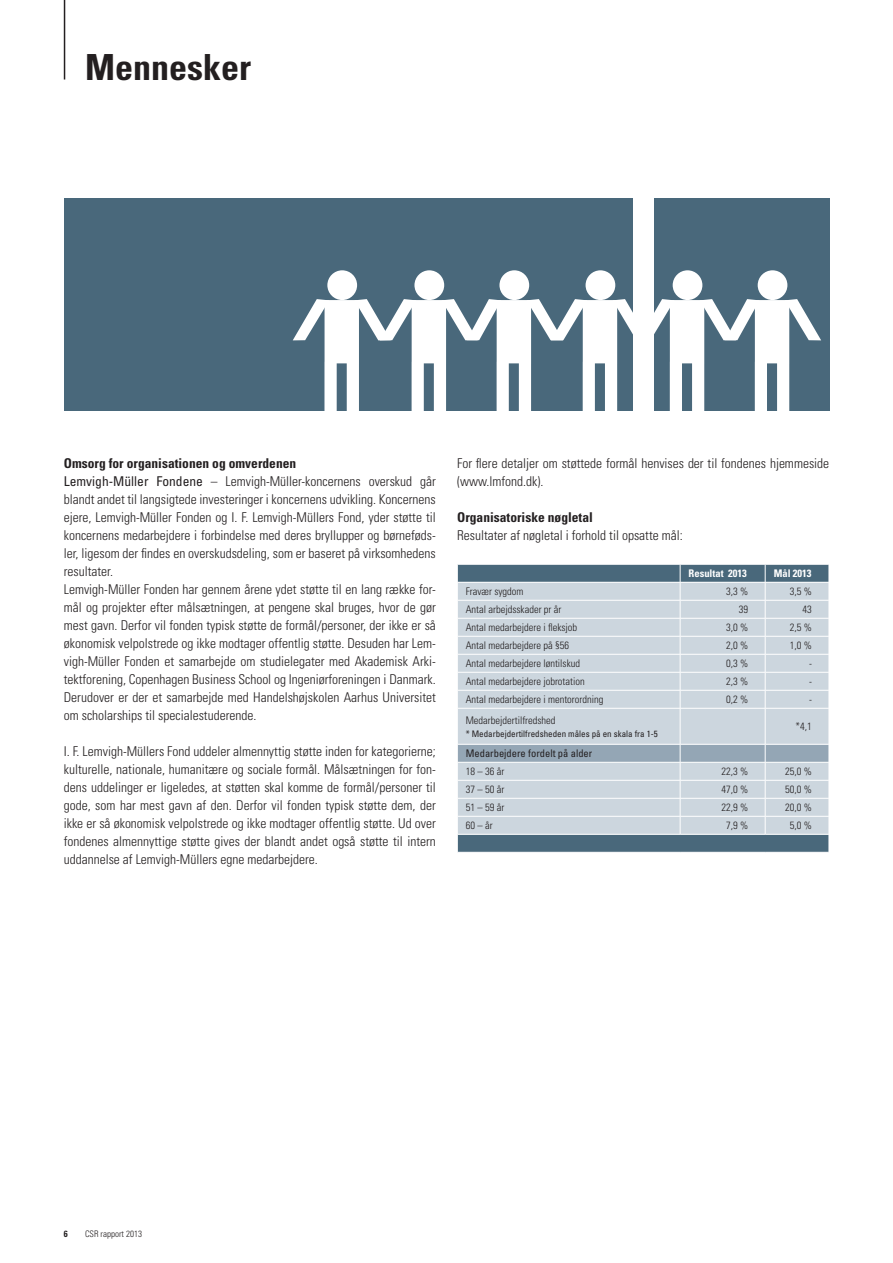
<style>
.page{position:relative;width:893px;height:1263px;background:#fff}
.page>*{position:absolute;margin:0;border:0;box-sizing:border-box;transform-origin:0 0}
.t1{font:700 condensed 36px "Univers LT";color:#231f20}
.t2{font:300 condensed 13.5px/18px "Univers LT";color:#231f20}
.t3{font:700 condensed 13.5px "Univers LT";color:#231f20}
.t4{font:300 condensed 10.5px "Univers LT";color:#231f20}
.t5{font:condensed 10.5px "Univers LT";color:#231f20}
.t6{font:700 condensed 10.5px "Univers LT";color:#fff}
.t7{font:condensed 9px "Univers LT";color:#231f20}
.t8{font:300 condensed 9px "Univers LT";color:#231f20}
.t9{font:700 condensed 9px "Univers LT";color:#231f20}
.s1{font-weight:700}
.s2{font-weight:400}
</style>
<div class="page">
<div style="left:458px;top:565px;width:371px;height:17px;background:#49687b"></div>
<div style="left:458px;top:583px;width:371px;height:161px;background:#ccd6de"></div>
<hr style="left:457px;top:600px;width:223px;height:1px;background:#fff">
<hr style="left:680px;top:600px;width:85px;height:1px;background:#fff">
<hr style="left:765px;top:600px;width:64px;height:1px;background:#fff">
<hr style="left:457px;top:618px;width:223px;height:1px;background:#fff">
<hr style="left:680px;top:618px;width:85px;height:1px;background:#fff">
<hr style="left:765px;top:618px;width:64px;height:1px;background:#fff">
<hr style="left:457px;top:636px;width:223px;height:1px;background:#fff">
<hr style="left:680px;top:636px;width:85px;height:1px;background:#fff">
<hr style="left:765px;top:636px;width:64px;height:1px;background:#fff">
<hr style="left:457px;top:654px;width:223px;height:1px;background:#fff">
<hr style="left:680px;top:654px;width:85px;height:1px;background:#fff">
<hr style="left:765px;top:654px;width:64px;height:1px;background:#fff">
<hr style="left:457px;top:672px;width:223px;height:1px;background:#fff">
<hr style="left:680px;top:672px;width:85px;height:1px;background:#fff">
<hr style="left:765px;top:672px;width:64px;height:1px;background:#fff">
<hr style="left:457px;top:690px;width:223px;height:1px;background:#fff">
<svg style="left:457px;top:564px;width:1px;height:18px"></svg>
<hr style="left:680px;top:690px;width:85px;height:1px;background:#fff">
<svg style="left:680px;top:564px;width:1px;height:144px"></svg>
<hr style="left:765px;top:690px;width:64px;height:1px;background:#fff">
<svg style="left:765px;top:564px;width:1px;height:144px"></svg>
<hr style="left:457px;top:708px;width:223px;height:1px;background:#fff">
<hr style="left:680px;top:708px;width:85px;height:1px;background:#fff">
<hr style="left:680px;top:708px;width:1px;height:36px;background:#fff">
<hr style="left:765px;top:708px;width:64px;height:1px;background:#fff">
<hr style="left:765px;top:708px;width:1px;height:36px;background:#fff">
<svg style="left:457px;top:744px;width:372px;height:108px;background:#b2c0ca"></svg>
<hr style="left:64px;top:0;width:1px;height:80px;background:#231f20">
<div style="left:654px;top:198px;width:175px;height:213px;background:#49687b"></div>
<div style="left:64px;top:198px;width:568px;height:213px;background:#49687b"></div>
<div style="left:414px;top:270px;width:30px;height:30px;background:#fff;border-radius:50%"></div>
<div style="left:327px;top:270px;width:30px;height:30px;background:#fff;border-radius:50%"></div>
<div style="left:499px;top:270px;width:30px;height:30px;background:#fff;border-radius:50%"></div>
<div style="left:673px;top:270px;width:29px;height:30px;background:#fff;border-radius:50%"></div>
<div style="left:586px;top:270px;width:29px;height:30px;background:#fff;border-radius:50%"></div>
<svg style="left:293px;top:299px;width:528px;height:112px"></svg>
<div style="left:758px;top:270px;width:29px;height:30px;background:#fff;border-radius:50%"></div>
<h1 class="t1" style="left:85px;top:45px;width:167px">Mennesker</h1>
<p class="t2" style="left:64px;top:454px;width:374px"><span class="s1">Omsorg for organisationen og omverdenen<br></span><span class="s2">Lemvigh-Müller Fondene</span> – Lemvigh-Müller-koncernens overskud går blandt andet til langsigtede investeringer i koncernens udvikling. Koncernens ejere, Lemvigh-Müller Fonden og I. F. Lemvigh-Müllers Fond, yder støtte til koncernens medarbejdere i forbindelse med deres bryllupper og børneføds&shy;ler, ligesom der findes en overskudsdeling, som er baseret på virksomhedens resultater.<br>Lemvigh-Müller Fonden har gennem årene ydet støtte til en lang række for&shy;mål og projekter efter målsætningen, at pengene skal bruges, hvor de gør mest gavn. Derfor vil fonden typisk støtte de formål/personer, der ikke er så økonomisk velpolstrede og ikke modtager offentlig støtte. Desuden har Lem&shy;vigh-Müller Fonden et samarbejde om studielegater med Akademisk Arki&shy;tektforening, Copenhagen Business School og Ingeniørforeningen i Danmark.<br>Derudover er der et samarbejde med Handelshøjskolen Aarhus Universitet om scholarships til specialestuderende.</p>
<p class="t2" style="left:64px;top:742px;width:374px;text-align:justify">I. F. Lemvigh-Müllers Fond uddeler almennyttig støtte inden for kategorierne; kulturelle, nationale, humanitære og sociale formål. Målsætningen for fon&shy;dens uddelinger er ligeledes, at støtten skal komme de formål/personer til gode, som har mest gavn af den. Derfor vil fonden typisk støtte dem, der ikke er så økonomisk velpolstrede og ikke modtager offentlig støtte. Ud over fondenes almennyttige støtte gives der blandt andet også støtte til intern uddannelse af Lemvigh-Müllers egne medarbejdere.</p>
<p class="t2" style="left:457px;top:454px;width:374px">For flere detaljer om støttede formål henvises der til fondenes hjemmeside (www.lmfond.dk).</p>
<p class="t3" style="left:457px;top:509px;width:137px">Organisatoriske nøgletal</p>
<p class="t2" style="left:457px;top:526px;width:227px">Resultater af nøgletal i forhold til opsatte mål:</p>
<p class="t6" style="left:689px;top:567px;width:60px">Resultat 2013</p>
<p class="t6" style="left:774px;top:567px;width:39px">Mål 2013</p>
<p class="t4" style="left:466px;top:585px;width:59px">Fravær sygdom</p>
<p class="t4" style="left:726px;top:585px;width:24px">3,3 %</p>
<p class="t4" style="left:790px;top:585px;width:24px">3,5 %</p>
<p class="t4" style="left:466px;top:603px;width:97px">Antal arbejdsskader pr år</p>
<p class="t4" style="left:739px;top:603px;width:11px">39</p>
<p class="t4" style="left:803px;top:603px;width:11px">43</p>
<p class="t4" style="left:466px;top:621px;width:113px">Antal medarbejdere i fleksjob</p>
<p class="t4" style="left:726px;top:621px;width:24px">3,0 %</p>
<p class="t4" style="left:790px;top:621px;width:24px">2,5 %</p>
<p class="t4" style="left:466px;top:639px;width:105px">Antal medarbejdere på §56</p>
<p class="t4" style="left:726px;top:639px;width:24px">2,0 %</p>
<p class="t4" style="left:790px;top:639px;width:24px">1,0 %</p>
<p class="t4" style="left:466px;top:657px;width:116px">Antal medarbejdere løntilskud</p>
<p class="t4" style="left:726px;top:657px;width:24px">0,3 %</p>
<p class="t4" style="left:809px;top:657px;width:4px">-</p>
<p class="t4" style="left:466px;top:675px;width:120px">Antal medarbejdere jobrotation</p>
<p class="t4" style="left:726px;top:675px;width:24px">2,3 %</p>
<p class="t4" style="left:809px;top:675px;width:4px">-</p>
<p class="t4" style="left:466px;top:693px;width:139px">Antal medarbejdere i mentorordning</p>
<p class="t4" style="left:726px;top:693px;width:24px">0,2 %</p>
<p class="t4" style="left:809px;top:693px;width:4px">-</p>
<p class="t4" style="left:466px;top:714px;width:91px">Medarbejdertilfredshed</p>
<p class="t7" style="left:466px;top:728px;width:193px">* Medarbejdertilfredsheden måles på en skala fra 1-5</p>
<p class="t4" style="left:796px;top:720px;width:18px">*4,1</p>
<p class="t5" style="left:466px;top:747px;width:128px">Medarbejdere fordelt på alder</p>
<p class="t4" style="left:466px;top:765px;width:40px">18 – 36 år</p>
<p class="t4" style="left:721px;top:765px;width:28px">22,3 %</p>
<p class="t4" style="left:785px;top:765px;width:28px">25,0 %</p>
<p class="t4" style="left:466px;top:783px;width:40px">37 – 50 år</p>
<p class="t4" style="left:721px;top:783px;width:28px">47,0 %</p>
<p class="t4" style="left:785px;top:783px;width:28px">50,0 %</p>
<p class="t4" style="left:466px;top:801px;width:40px">51 – 59 år</p>
<p class="t4" style="left:721px;top:801px;width:28px">22,9 %</p>
<p class="t4" style="left:785px;top:801px;width:28px">20,0 %</p>
<p class="t4" style="left:466px;top:819px;width:28px">60 – år</p>
<p class="t4" style="left:726px;top:819px;width:24px">7,9 %</p>
<p class="t4" style="left:790px;top:819px;width:24px">5,0 %</p>
<p class="t9" style="left:64px;top:1229px;width:5px">6</p>
<p class="t8" style="left:85px;top:1229px;width:58px">CSR rapport 2013</p>
</div>
